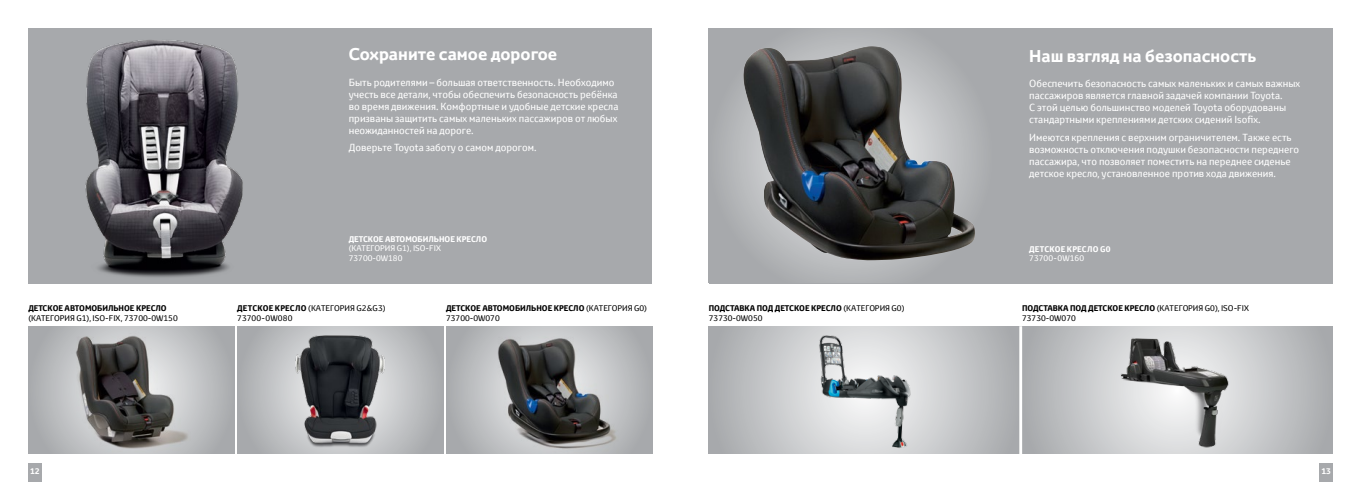
<style>
.page{position:relative;width:1361px;height:482px;background:#fff}
.page>*{position:absolute;margin:0;border:0;box-sizing:border-box;transform-origin:0 0}
.t1{font:700 16.6px "Toyota Display";color:#fff}
.t2{font:10px/12px "Toyota Text";color:#fff}
.t3{font:8px/9.6px "Toyota Text";color:#000}
.t4{font:700 8px/9.6px "Toyota Text";color:#000}
.t5{font:8px/9.6px "Toyota Text";color:#fff}
.t6{font:700 8px "Toyota Text";color:#fff}
.t7{font:700 8px "Toyota Text";letter-spacing:.02em;color:#fff}
.s1{font-weight:400}
.s2{font-weight:700}
</style>
<div class="page">
<div style="left:28px;top:464px;width:13px;height:18px;background:#a7a9ac"></div>
<div style="left:1319px;top:464px;width:13px;height:18px;background:#a7a9ac"></div>
<svg style="left:709px;top:326px;width:310px;height:128px;background:#b9bbbd"></svg>
<svg style="left:1022px;top:326px;width:310px;height:128px;background:#bebfc2"></svg>
<div style="left:28px;top:28px;width:624px;height:255px;background:#a7a9ac"></div>
<div style="left:709px;top:28px;width:623px;height:255px;background:#a7a9ac"></div>
<img style="left:85px;top:40px;width:158px;height:238px">
<img style="left:1116px;top:326px;width:121px;height:128px">
<img style="left:787px;top:326px;width:156px;height:128px">
<div style="left:709px;top:28px;width:283px;height:255px;background:linear-gradient(to right,#aeb0b3,#adafb1)"></div>
<img style="left:742px;top:46px;width:234px;height:214px">
<svg style="left:28px;top:326px;width:206px;height:128px;background:#b2b4b6"></svg>
<svg style="left:446px;top:326px;width:206px;height:128px;background:#b2b4b7"></svg>
<img style="left:67px;top:326px;width:124px;height:128px">
<img style="left:77px;top:336px;width:97px;height:106px">
<img style="left:494px;top:327px;width:124px;height:127px">
<img style="left:499px;top:339px;width:111px;height:102px">
<svg style="left:237px;top:326px;width:206px;height:128px;background:#b2b4b6"></svg>
<img style="left:277px;top:326px;width:127px;height:126px">
<h1 class="t1" style="left:349px;top:43px;width:210px">Сохраните самое дорогое</h1>
<h1 class="t1" style="left:1029px;top:44px;width:229px">Наш взгляд на безопасность</h1>
<p class="t2" style="left:349px;top:76px;width:271px">Быть родителями – большая ответственность. Необходимо учесть все детали, чтобы обеспечить безопасность ребёнка во время движения. Комфортные и удобные детские кресла призваны защитить самых маленьких пассажиров от любых неожиданностей на дороге.</p>
<p class="t2" style="left:349px;top:142px;width:189px">Доверьте Toyota заботу о самом дорогом.</p>
<p class="t2" style="left:1029px;top:77px;width:272px">Обеспечить безопасность самых маленьких и самых важных пассажиров является главной задачей компании Toyota.<br>С этой целью большинство моделей Toyota оборудованы стандартными креплениями детских сидений Isofix.</p>
<p class="t2" style="left:1029px;top:131px;width:271px">Имеются крепления с верхним ограничителем. Также есть возможность отключения подушки безопасности переднего пассажира, что позволяет поместить на переднее сиденье детское кресло, установленное против хода движения.</p>
<p class="t6" style="left:349px;top:233px;width:140px">ДЕТСКОЕ АВТОМОБИЛЬНОЕ КРЕСЛО</p>
<p class="t5" style="left:349px;top:243px;width:94px">(КАТЕГОРИЯ G1), ISO-FIX<br>73700-0W180</p>
<p class="t7" style="left:1029px;top:244px;width:83px">ДЕТСКОЕ КРЕСЛО G0</p>
<p class="t5" style="left:1029px;top:254px;width:56px">73700-0W160</p>
<p class="t4" style="left:28px;top:303px;width:140px">ДЕТСКОЕ АВТОМОБИЛЬНОЕ КРЕСЛО</p>
<p class="t3" style="left:28px;top:313px;width:151px">(КАТЕГОРИЯ G1), ISO-FIX, 73700-0W150</p>
<p class="t4" style="left:446px;top:303px;width:202px">ДЕТСКОЕ АВТОМОБИЛЬНОЕ КРЕСЛО <span class="s1">(КАТЕГОРИЯ G0)<br>73700-0W070</span></p>
<p class="t3" style="left:237px;top:303px;width:150px"><span class="s2">ДЕТСКОЕ КРЕСЛО</span> (КАТЕГОРИЯ G2&amp;G3)<br>73700-0W080</p>
<p class="t4" style="left:709px;top:303px;width:197px">ПОДСТАВКА ПОД ДЕТСКОЕ КРЕСЛО <span class="s1">(КАТЕГОРИЯ G0)<br>73730-0W050</span></p>
<p class="t3" style="left:1022px;top:303px;width:228px"><span class="s2">ПОДСТАВКА ПОД ДЕТСКОЕ КРЕСЛО</span> (КАТЕГОРИЯ G0), ISO-FIX<br>73730-0W070</p>
<p class="t6" style="left:30px;top:465px;width:11px">12</p>
<p class="t6" style="left:1321px;top:465px;width:11px">13</p>
</div>
